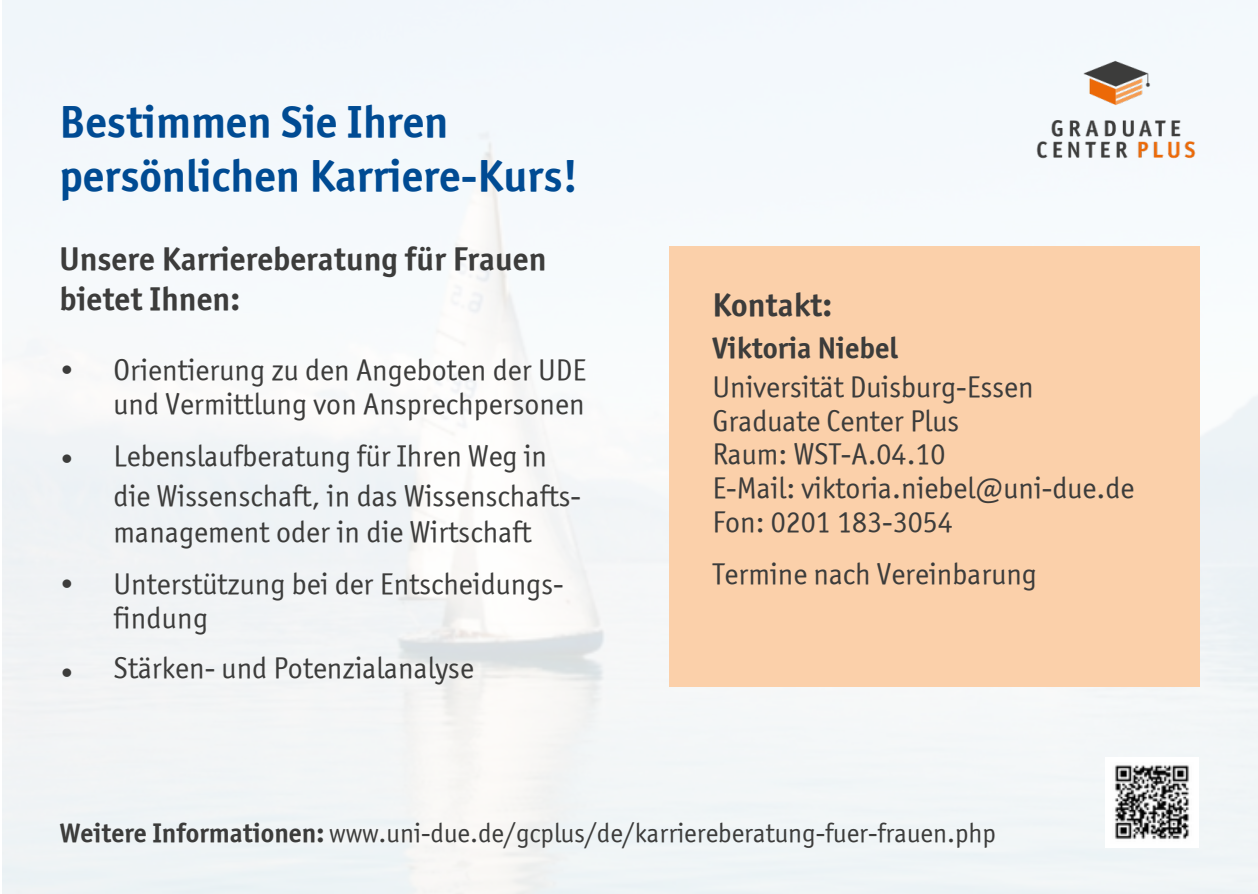
<style>
.page{position:relative;width:1258px;height:894px;background:#fff}
.page>*{position:absolute;margin:0;border:0;box-sizing:border-box;transform-origin:0 0}
.t1{font:45px/54px "Officina Sans ITCTT Bold";color:#004b93}
.t2{font:33px/40.5px "Officina Sans ITCTT Bold";color:#3c3c3b}
.t3{font:30px/33.6px "Officina Sans ITCTT Book";color:#3c3c3b}
.t4{font:27px "Officina Sans ITCTT Book";color:#3c3c3b}
.s1{font-family:"Officina Sans ITCTT Bold"}
</style>
<div class="page">
<div style="left:670px;top:246px;width:529px;height:441px;background:#fbd0aa"></div>
<img style="left:1022px;top:46px;width:189px;height:126px">
<img style="left:1112px;top:764px;width:80px;height:78px">
<h4 class="t1" style="left:60px;top:94px;width:520px">Bestimmen Sie Ihren persönlichen Karriere-Kurs!</h4>
<p class="t2" style="left:60px;top:238px;width:488px">Unsere Karriereberatung für Frauen bietet Ihnen:</p>
<h3 class="t3" style="left:60px;top:352px;width:16px">•</h3>
<h3 class="t3" style="left:114px;top:353px;width:474px">Orientierung zu den Angeboten der UDE und Vermittlung von Ansprechpersonen</h3>
<h3 class="t3" style="left:114px;top:435px;width:469px;line-height:40.5px">Lebenslaufberatung für Ihren Weg in die Wissenschaft, in das Wissenschafts-</h3>
<h3 class="t3" style="left:114px;top:506px;width:451px;line-height:51.6px">management oder in die Wirtschaft<br>Unterstützung bei der Entscheidungs-</h3>
<h3 class="t3" style="left:114px;top:593px;width:362px;line-height:49.5px">findung<br>Stärken- und Potenzialanalyse</h3>
<p class="t3" style="left:60px;top:441px;width:16px">•</p>
<p class="t3" style="left:60px;top:566px;width:16px">•</p>
<p class="t3" style="left:60px;top:655px;width:16px">•</p>
<h2 class="t2" style="left:712px;top:284px;width:121px">Kontakt:</h2>
<h2 class="t3" style="left:712px;top:329px;width:323px;line-height:38.4px"><span class="s1">Viktoria Niebel<br></span>Universität Duisburg-Essen</h2>
<h2 class="t3" style="left:712px;top:403px;width:423px">Graduate Center Plus<br>Raum: WST-A.04.10<br>E-Mail: viktoria.niebel@uni-due.de<br>Fon: 0201 183-3054</h2>
<p class="t3" style="left:712px;top:556px;width:326px">Termine nach Vereinbarung</p>
<p class="t4" style="left:60px;top:817px;width:938px"><span class="s1">Weitere Informationen:</span> www.uni-due.de/gcplus/de/karriereberatung-fuer-frauen.php</p>
</div>
